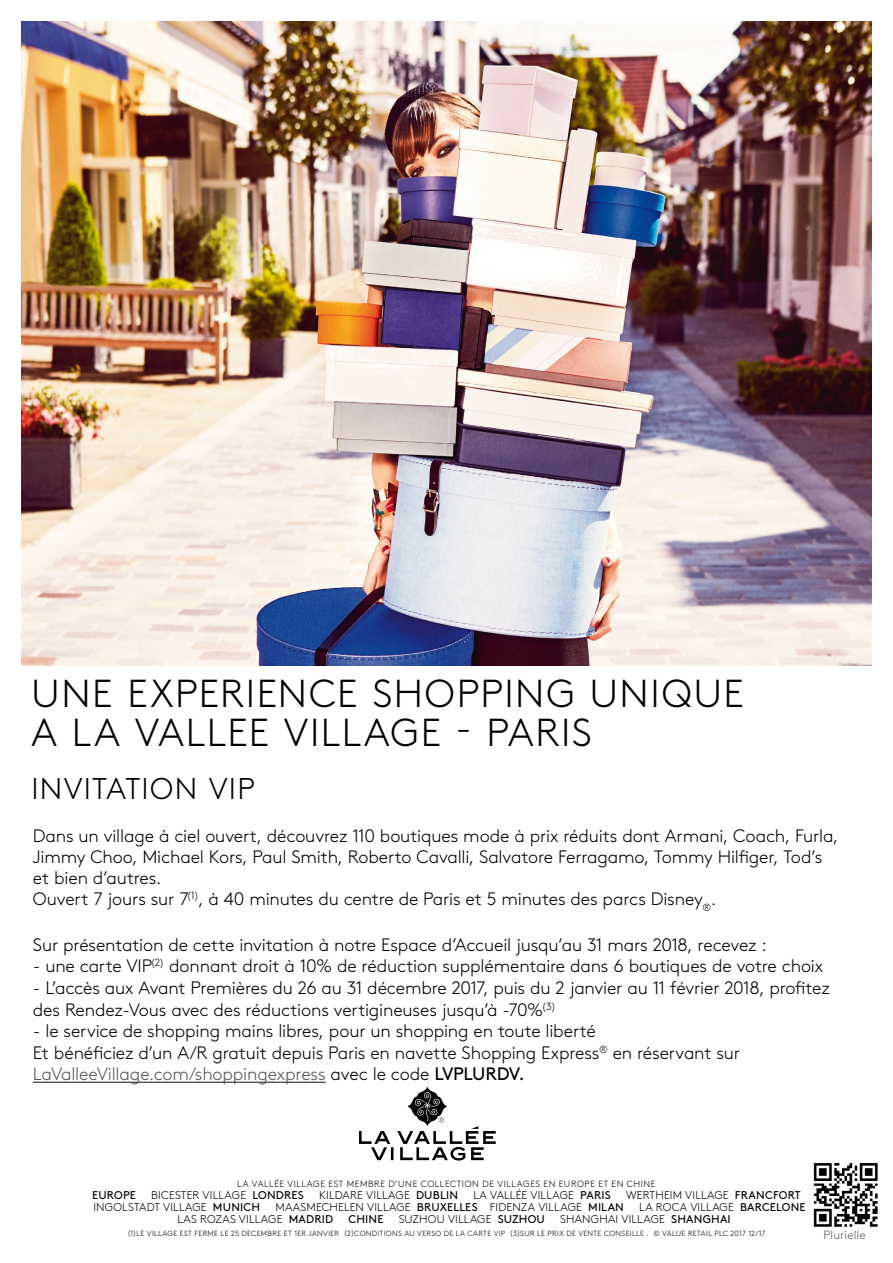
<style>
.page{position:relative;width:893px;height:1263px;background:#fff}
.page>*{position:absolute;margin:0;border:0;box-sizing:border-box;transform-origin:0 0}
.t1{font:300 39px/38.5px "Brown Std";letter-spacing:.04em;color:#000}
.t2{font:300 30px "Brown Std";letter-spacing:.04em;color:#000}
.t3{font:300 18px/21px "Brown Std";letter-spacing:-.01em;color:#000}
.t4{font:300 12px "Brown Std";letter-spacing:.005em;color:#58585a}
.t5{font:300 11.25px "Brown Std";letter-spacing:.015em;color:#000}
.t6{font:11.25px "Brown Std";letter-spacing:.015em;color:#000}
.t7{font:300 9px "Brown Std";letter-spacing:.065em;color:#000}
.t8{font:300 7.5px "Brown Std";letter-spacing:.04em;color:#000}
.s1{color:#555658}
.s2{font-weight:400}
</style>
<div class="page">
<img style="left:813px;top:1163px;width:65px;height:64px">
<img style="left:21px;top:21px;width:851px;height:644px">
<hr style="left:33px;top:1081px;width:293px;height:2px;background:#555658">
<svg style="left:359px;top:1087px;width:137px;height:73px"></svg>
<h1 class="t1" style="left:32px;top:675px;width:714px">UNE EXPERIENCE SHOPPING UNIQUE<br>A LA VALLEE VILLAGE - PARIS</h1>
<h2 class="t2" style="left:32px;top:772px;width:225px">INVITATION VIP</h2>
<p class="t3" style="left:33px;top:826px;width:807px">Dans un village à ciel ouvert, découvrez 110 boutiques mode à prix réduits dont Armani, Coach, Furla, Jimmy Choo, Michael Kors, Paul Smith, Roberto Cavalli, Salvatore Ferragamo, Tommy Hilfiger, Tod’s et bien d’autres.<br>Ouvert 7 jours sur 7<sup>(1)</sup>, à 40 minutes du centre de Paris et 5 minutes des parcs Disney<sub>®</sub>.</p>
<p class="t3" style="left:33px;top:934px;width:736px">Sur présentation de cette invitation à notre Espace d’Accueil jusqu’au 31 mars 2018, recevez :</p>
<p class="t3" style="left:33px;top:956px;width:792px">- une carte VIP<sup>(2)</sup> donnant droit à 10% de réduction supplémentaire dans 6 boutiques de votre choix</p>
<p class="t3" style="left:33px;top:977px;width:798px;line-height:21.6px">- L’accès aux Avant Premières du 26 au 31 décembre 2017, puis du 2 janvier au 11 février 2018, profitez des Rendez-Vous avec des réductions vertigineuses jusqu’à -70%<sup>(3)</sup></p>
<p class="t3" style="left:33px;top:1020px;width:709px;line-height:21.6px">- le service de shopping mains libres, pour un shopping en toute liberté<br>Et bénéficiez d’un A/R gratuit depuis Paris en navette Shopping Express<sup>®</sup> en réservant sur<br><span class="s1">LaValleeVillage.com/shoppingexpress</span> avec le code <span class="s2">LVPLURDV.</span></p>
<p class="t7" style="left:237px;top:1178px;width:420px">LA VALLÉE VILLAGE EST MEMBRE D’UNE COLLECTION DE VILLAGES EN EUROPE ET EN CHINE</p>
<p class="t6" style="left:92px;top:1188px;width:45px">EUROPE</p>
<p class="t5" style="left:151px;top:1189px;width:154px">BICESTER VILLAGE <span class="s2">LONDRES</span></p>
<p class="t5" style="left:319px;top:1189px;width:140px">KILDARE VILLAGE <span class="s2">DUBLIN</span></p>
<p class="t5" style="left:473px;top:1189px;width:139px">LA VALLÉE VILLAGE <span class="s2">PARIS</span></p>
<p class="t5" style="left:626px;top:1189px;width:176px">WERTHEIM VILLAGE <span class="s2">FRANCFORT</span></p>
<p class="t5" style="left:93px;top:1201px;width:168px">INGOLSTADT VILLAGE <span class="s2">MUNICH</span></p>
<p class="t5" style="left:275px;top:1201px;width:350px">MAASMECHELEN VILLAGE <span class="s2">BRUXELLES</span> FIDENZA VILLAGE <span class="s2">MILAN</span></p>
<p class="t5" style="left:639px;top:1201px;width:168px">LA ROCA VILLAGE <span class="s2">BARCELONE</span></p>
<p class="t5" style="left:177px;top:1213px;width:157px">LAS ROZAS VILLAGE <span class="s2">MADRID</span></p>
<p class="t6" style="left:349px;top:1212px;width:36px">CHINE</p>
<p class="t5" style="left:399px;top:1213px;width:148px">SUZHOU VILLAGE <span class="s2">SUZHOU</span></p>
<p class="t5" style="left:560px;top:1213px;width:172px">SHANGHAI VILLAGE <span class="s2">SHANGHAI</span></p>
<p class="t8" style="left:128px;top:1229px;width:639px">(1)LE VILLAGE EST FERME LE 25 DECEMBRE ET 1ER JANVIER (2)CONDITIONS AU VERSO DE LA CARTE VIP (3)SUR LE PRIX DE VENTE CONSEILLE . © VALUE RETAIL PLC 2017 12/17</p>
<p class="t4" style="left:824px;top:1228px;width:43px">Plurielle</p>
</div>
